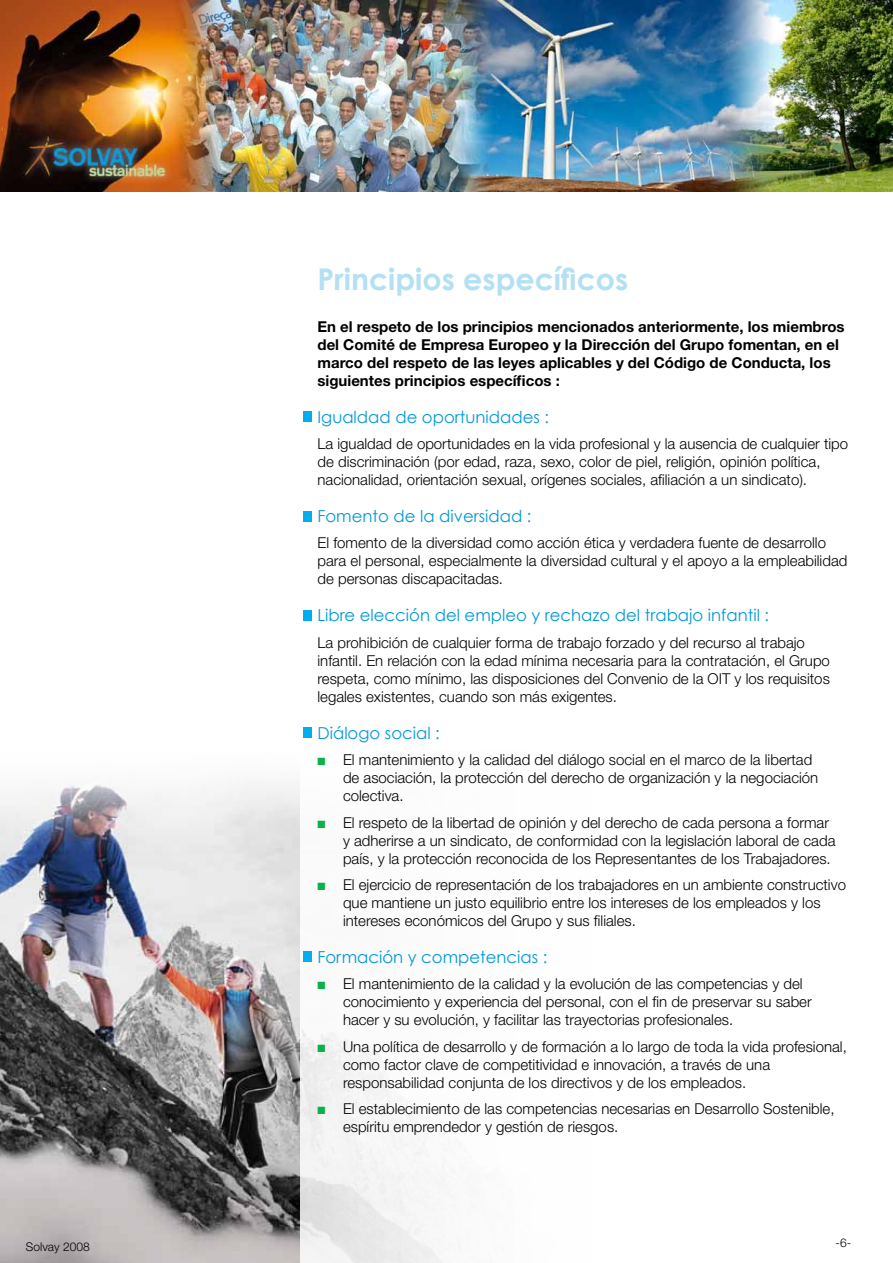
<style>
.page{position:relative;width:893px;height:1263px;background:#fff}
.page>*{position:absolute;margin:0;border:0;box-sizing:border-box;transform-origin:0 0}
.t1{font:700 30px "Century Gothic";color:#b3e0f3}
.t2{font:16.5px "Century Gothic";color:#0099d8}
.t3{font:300 15px/18px "Helvetica Neue";color:#000}
.t4{font:700 15px/18px "Helvetica Neue";color:#000}
.t5{font:300 12px "Helvetica Neue";color:#000}
.s1{color:#0db14b}
</style>
<div class="page">
<img style="left:0;top:853px;width:300px;height:410px">
<img style="left:300px;top:727px;width:145px;height:536px">
<img style="left:0;top:751px;width:378px;height:102px">
<img style="left:0;top:0;width:893px;height:191px">
<div style="left:303px;top:951px;width:8px;height:11px;background:#00aeef"></div>
<div style="left:303px;top:728px;width:8px;height:10px;background:#00aeef"></div>
<div style="left:303px;top:611px;width:8px;height:10px;background:#00aeef"></div>
<div style="left:303px;top:412px;width:8px;height:10px;background:#00aeef"></div>
<div style="left:303px;top:511px;width:8px;height:11px;background:#00aeef"></div>
<p class="t5" style="left:26px;top:1239px;width:65px">Solvay 2008</p>
<h1 class="t1" style="left:317px;top:260px;width:312px">Principios específicos</h1>
<p class="t4" style="left:317px;top:317px;width:529px">En el respeto de los principios mencionados anteriormente, los miembros del Comité de Empresa Europeo y la Dirección del Grupo fomentan, en el marco del respeto de las leyes aplicables y del Código de Conducta, los siguientes principios específicos :</p>
<p class="t2" style="left:317px;top:406px;width:233px">Igualdad de oportunidades :</p>
<p class="t3" style="left:317px;top:434px;width:532px">La igualdad de oportunidades en la vida profesional y la ausencia de cualquier tipo de discriminación (por edad, raza, sexo, color de piel, religión, opinión política, nacionalidad, orientación sexual, orígenes sociales, afiliación a un sindicato).</p>
<p class="t2" style="left:317px;top:506px;width:215px">Fomento de la diversidad :</p>
<p class="t3" style="left:317px;top:534px;width:531px">El fomento de la diversidad como acción ética y verdadera fuente de desarrollo para el personal, especialmente la diversidad cultural y el apoyo a la empleabilidad de personas discapacitadas.</p>
<p class="t2" style="left:317px;top:605px;width:453px">Libre elección del empleo y rechazo del trabajo infantil :</p>
<p class="t3" style="left:317px;top:633px;width:514px">La prohibición de cualquier forma de trabajo forzado y del recurso al trabajo infantil. En relación con la edad mínima necesaria para la contratación, el Grupo respeta, como mínimo, las disposiciones del Convenio de la OIT y los requisitos legales existentes, cuando son más exigentes.</p>
<p class="t2" style="left:317px;top:722px;width:124px">Diálogo social :</p>
<p class="t3" style="left:343px;top:750px;width:477px;text-indent:-26px"><span class="s1">■</span> El mantenimiento y la calidad del diálogo social en el marco de la libertad de asociación, la protección del derecho de organización y la negociación colectiva.</p>
<p class="t3" style="left:343px;top:813px;width:494px;text-indent:-26px"><span class="s1">■</span> El respeto de la libertad de opinión y del derecho de cada persona a formar y adherirse a un sindicato, de conformidad con la legislación laboral de cada país, y la protección reconocida de los Representantes de los Trabajadores.</p>
<p class="t3" style="left:343px;top:875px;width:504px;text-indent:-26px"><span class="s1">■</span> El ejercicio de representación de los trabajadores en un ambiente constructivo que mantiene un justo equilibrio entre los intereses de los empleados y los intereses económicos del Grupo y sus filiales.</p>
<p class="t2" style="left:317px;top:947px;width:231px">Formación y competencias :</p>
<p class="t3" style="left:343px;top:975px;width:470px;text-indent:-26px"><span class="s1">■</span> El mantenimiento de la calidad y la evolución de las competencias y del conocimiento y experiencia del personal, con el fin de preservar su saber hacer y su evolución, y facilitar las trayectorias profesionales.</p>
<p class="t3" style="left:343px;top:1037px;width:505px;text-indent:-26px"><span class="s1">■</span> Una política de desarrollo y de formación a lo largo de toda la vida profesional, como factor clave de competitividad e innovación, a través de una responsabilidad conjunta de los directivos y de los empleados.</p>
<p class="t3" style="left:343px;top:1100px;width:493px;text-indent:-26px"><span class="s1">■</span> El establecimiento de las competencias necesarias en Desarrollo Sostenible, espíritu emprendedor y gestión de riesgos.</p>
<p class="t5" style="left:836px;top:1236px;width:17px">-6-</p>
</div>
